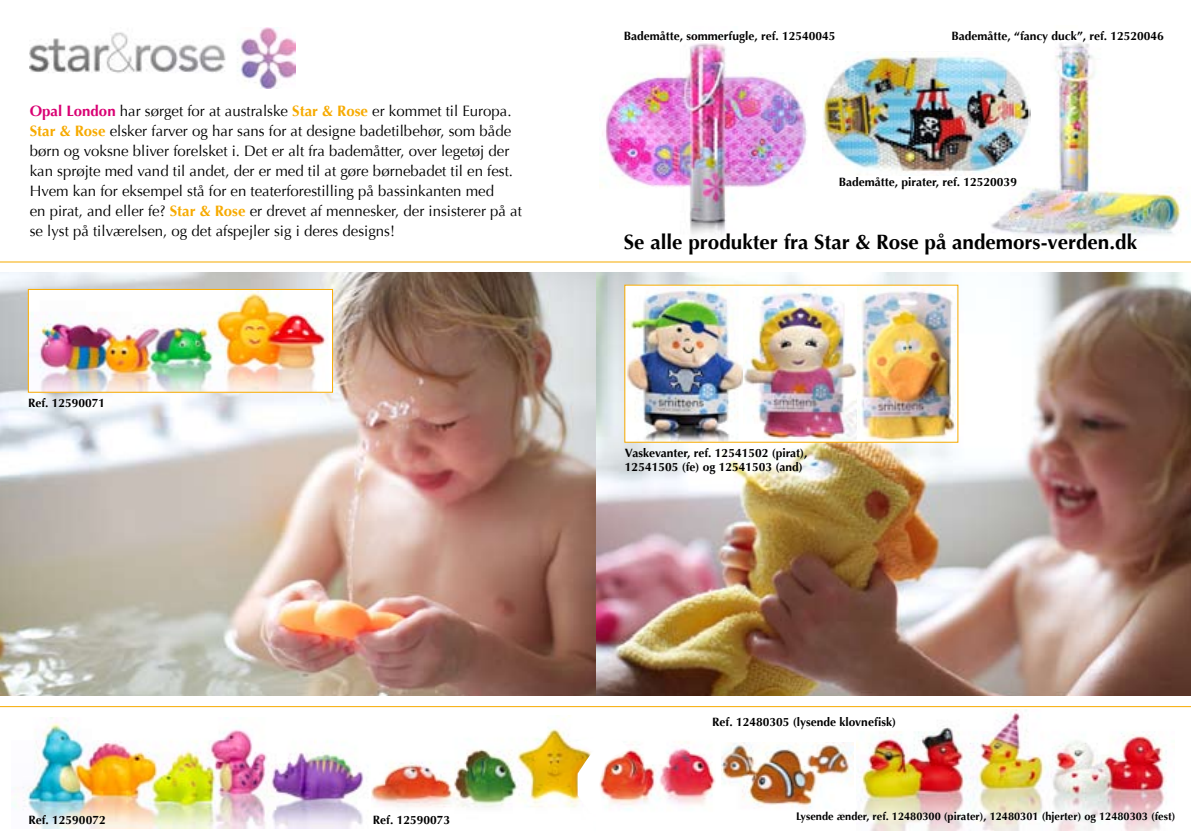
<style>
.page{position:relative;width:1191px;height:840px;background:#fff}
.page>*{position:absolute;margin:0;border:0;box-sizing:border-box;transform-origin:0 0}
.t1{font:700 20.6px "Optima";color:#000}
.t2{font:15px/20px "Optima";color:#000}
.t3{font:700 12px/14.4px "Optima";color:#000}
.t4{font:700 11px "Optima";color:#000}
.s1{font-weight:700;color:#d90073}
.s2{font-weight:700;color:#f7aa00}
</style>
<div class="page">
<img style="left:0;top:272px;width:595px;height:424px">
<img style="left:721px;top:742px;width:133px;height:67px">
<img style="left:371px;top:715px;width:205px;height:93px">
<img style="left:11px;top:717px;width:353px;height:110px">
<img style="left:600px;top:43px;width:207px;height:192px">
<img style="left:596px;top:272px;width:595px;height:424px">
<hr style="left:0;top:705px;width:1191px;height:1px;background:#f7aa00">
<img style="left:29px;top:28px;width:267px;height:60px">
<img style="left:991px;top:43px;width:196px;height:193px">
<img style="left:822px;top:51px;width:208px;height:124px">
<img style="left:745px;top:286px;width:210px;height:154px">
<img style="left:626px;top:286px;width:119px;height:154px">
<hr style="left:0;top:261px;width:1191px;height:1px;background:#f7aa00">
<img style="left:857px;top:710px;width:310px;height:119px">
<img style="left:30px;top:291px;width:301px;height:99px">
<div style="left:28px;top:289px;width:305px;height:103px;border:1px solid #f7aa00"></div>
<img style="left:629px;top:742px;width:86px;height:68px">
<svg style="left:576px;top:747px;width:53px;height:63px"></svg>
<p class="t2" style="left:30px;top:101px;width:493px"><span class="s1">Opal London</span> har sørget for at australske <span class="s2">Star &amp; Rose</span> er kommet til Europa.<br><span class="s2">Star &amp; Rose</span> elsker farver og har sans for at designe badetilbehør, som både børn og voksne bliver forelsket i. Det er alt fra bademåtter, over legetøj der kan sprøjte med vand til andet, der er med til at gøre børnebadet til en fest.<br>Hvem kan for eksempel stå for en teaterforestilling på bassinkanten med<br>en pirat, and eller fe? <span class="s2">Star &amp; Rose</span> er drevet af mennesker, der insisterer på at se lyst på tilværelsen, og det afspejler sig i deres designs!</p>
<p class="t3" style="left:28px;top:395px;width:79px">Ref. 12590071</p>
<p class="t3" style="left:624px;top:29px;width:213px">Bademåtte, sommerfugle, ref. 12540045</p>
<p class="t3" style="left:951px;top:29px;width:214px">Bademåtte, “fancy duck”, ref. 12520046</p>
<p class="t3" style="left:838px;top:174px;width:180px">Bademåtte, pirater, ref. 12520039</p>
<h1 class="t1" style="left:624px;top:230px;width:514px">Se alle produkter fra Star &amp; Rose på andemors-verden.dk</h1>
<p class="t3" style="left:625px;top:445px;width:184px">Vaskevanter, ref. 12541502 (pirat),<br>12541505 (fe) og 12541503 (and)</p>
<p class="t3" style="left:712px;top:714px;width:185px">Ref. 12480305 (lysende klovnefisk)</p>
<p class="t4" style="left:796px;top:809px;width:381px">Lysende ænder, ref. 12480300 (pirater), 12480301 (hjerter) og 12480303 (fest)</p>
<p class="t3" style="left:28px;top:812px;width:79px">Ref. 12590072</p>
<p class="t3" style="left:373px;top:812px;width:79px">Ref. 12590073</p>
<p class="t3" style="left:886px;top:815px;width:65px">Ref. 122256</p>
</div>
